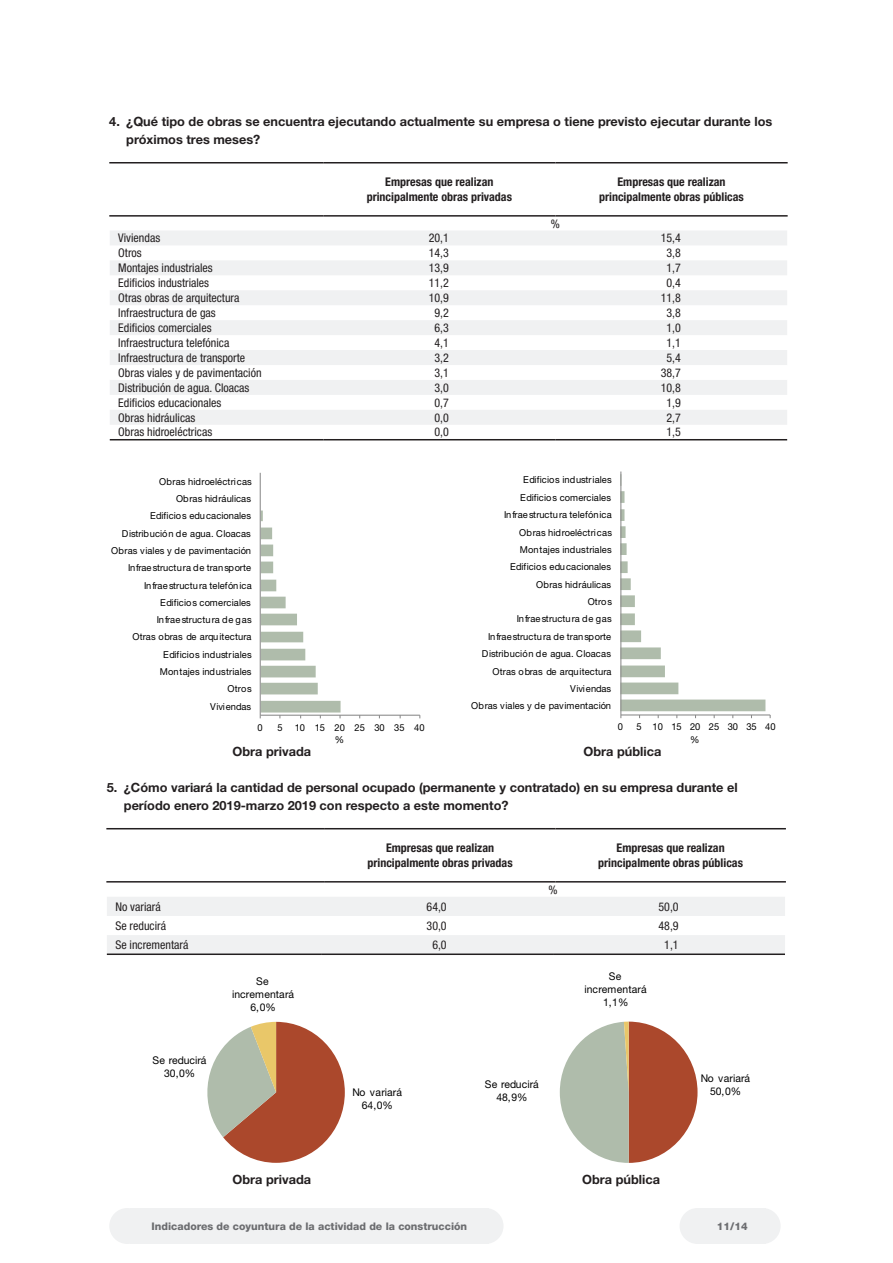
<style>
.page{position:relative;width:893px;height:1263px;background:#fff}
.page>*{position:absolute;margin:0;border:0;box-sizing:border-box;transform-origin:0 0}
.t1{font:700 12.75px/18px "Helvetica Neue LT Std";color:#231f20}
.t2{font:condensed 12px "Helvetica Neue LT Std";color:#231f20}
.t3{font:700 condensed 12px "Helvetica Neue LT Std";color:#231f20}
.t4{font:10.65px/13px "Helvetica Neue LT Std";color:#000;text-align:center}
.t5{font:10.65px/13px "Helvetica Neue LT Std";letter-spacing:.02em;color:#000;text-align:center}
.t6{font:800 10.5px "Helvetica Neue LT Std";color:#6c6d70}
.t7{font:9.6px "Helvetica Neue LT Std";letter-spacing:.02em;color:#000}
.t8{font:9.6px "Helvetica Neue LT Std";color:#000}
</style>
<div class="page">
<div style="left:680px;top:1208px;width:35px;height:36px;background:#f0f1f2;border-radius:50%"></div>
<div style="left:109px;top:1208px;width:36px;height:36px;background:#f0f1f2;border-radius:50%"></div>
<div style="left:745px;top:1208px;width:36px;height:36px;background:#f0f1f2;border-radius:50%"></div>
<div style="left:468px;top:1208px;width:35px;height:36px;background:#f0f1f2;border-radius:50%"></div>
<div style="left:699px;top:1208px;width:66px;height:36px;background:#f0f1f2"></div>
<div style="left:130px;top:1208px;width:359px;height:36px;background:#f0f1f2"></div>
<svg style="left:560px;top:1021px;width:137px;height:142px"></svg>
<hr style="left:260px;top:715px;width:160px;height:1px;background:#898989">
<svg style="left:260px;top:510px;width:81px;height:208px"></svg>
<hr style="left:260px;top:473px;width:1px;height:242px;background:#898989">
<svg style="left:110px;top:231px;width:677px;height:194px;fill:#f0f1f2"></svg>
<hr style="left:110px;top:439px;width:213px;height:1px;background:#231f20">
<hr style="left:323px;top:439px;width:232px;height:1px;background:#231f20">
<hr style="left:555px;top:439px;width:232px;height:1px;background:#231f20">
<svg style="left:109px;top:163px;width:679px;height:1px"></svg>
<hr style="left:109px;top:162px;width:214px;height:1px;background:#231f20">
<hr style="left:323px;top:162px;width:232px;height:1px;background:#231f20">
<hr style="left:555px;top:162px;width:233px;height:1px;background:#231f20">
<hr style="left:109px;top:215px;width:214px;height:2px;background:#231f20">
<hr style="left:323px;top:215px;width:232px;height:2px;background:#231f20">
<hr style="left:555px;top:215px;width:233px;height:2px;background:#231f20">
<hr style="left:107px;top:953px;width:214px;height:2px;background:#231f20">
<hr style="left:321px;top:953px;width:232px;height:2px;background:#231f20">
<hr style="left:553px;top:953px;width:232px;height:2px;background:#231f20">
<svg style="left:106px;top:829px;width:680px;height:125px"></svg>
<hr style="left:106px;top:828px;width:219px;height:1px;background:#231f20">
<hr style="left:325px;top:828px;width:230px;height:1px;background:#231f20">
<hr style="left:555px;top:828px;width:231px;height:1px;background:#231f20">
<hr style="left:106px;top:881px;width:219px;height:1px;background:#231f20">
<hr style="left:325px;top:881px;width:230px;height:1px;background:#231f20">
<hr style="left:555px;top:881px;width:231px;height:1px;background:#231f20">
<svg style="left:620px;top:474px;width:151px;height:244px"></svg>
<hr style="left:620px;top:471px;width:1px;height:244px;background:#898989">
<svg style="left:207px;top:1022px;width:138px;height:141px"></svg>
<p class="t1" style="left:126px;top:112px;width:648px;text-indent:-17px">4. ¿Qué tipo de obras se encuentra ejecutando actualmente su empresa o tiene previsto ejecutar durante los próximos tres meses?</p>
<p class="t3" style="left:385px;top:175px;width:110px">Empresas que realizan</p>
<p class="t3" style="left:367px;top:189px;width:147px">principalmente obras privadas</p>
<p class="t2" style="left:551px;top:217px;width:11px">%</p>
<p class="t3" style="left:617px;top:175px;width:110px">Empresas que realizan</p>
<p class="t3" style="left:599px;top:189px;width:146px">principalmente obras públicas</p>
<p class="t2" style="left:118px;top:231px;width:43px">Viviendas</p>
<p class="t2" style="left:429px;top:231px;width:22px">20,1</p>
<p class="t2" style="left:661px;top:231px;width:22px">15,4</p>
<p class="t2" style="left:118px;top:246px;width:25px">Otros</p>
<p class="t2" style="left:429px;top:246px;width:22px">14,3</p>
<p class="t2" style="left:666px;top:246px;width:16px">3,8</p>
<p class="t2" style="left:118px;top:261px;width:96px">Montajes industriales</p>
<p class="t2" style="left:429px;top:261px;width:22px">13,9</p>
<p class="t2" style="left:666px;top:261px;width:16px">1,7</p>
<p class="t2" style="left:118px;top:276px;width:92px">Edificios industriales</p>
<p class="t2" style="left:429px;top:276px;width:22px">11,2</p>
<p class="t2" style="left:666px;top:276px;width:16px">0,4</p>
<p class="t2" style="left:118px;top:291px;width:123px">Otras obras de arquitectura</p>
<p class="t2" style="left:429px;top:291px;width:22px">10,9</p>
<p class="t2" style="left:661px;top:291px;width:22px">11,8</p>
<p class="t2" style="left:118px;top:306px;width:99px">Infraestructura de gas</p>
<p class="t2" style="left:434px;top:306px;width:16px">9,2</p>
<p class="t2" style="left:666px;top:306px;width:16px">3,8</p>
<p class="t2" style="left:118px;top:321px;width:95px">Edificios comerciales</p>
<p class="t2" style="left:434px;top:321px;width:16px">6,3</p>
<p class="t2" style="left:666px;top:321px;width:16px">1,0</p>
<p class="t2" style="left:118px;top:336px;width:113px">Infraestructura telefónica</p>
<p class="t2" style="left:434px;top:336px;width:16px">4,1</p>
<p class="t2" style="left:666px;top:336px;width:16px">1,1</p>
<p class="t2" style="left:118px;top:351px;width:129px">Infraestructura de transporte</p>
<p class="t2" style="left:434px;top:351px;width:16px">3,2</p>
<p class="t2" style="left:666px;top:351px;width:16px">5,4</p>
<p class="t2" style="left:118px;top:366px;width:145px">Obras viales y de pavimentación</p>
<p class="t2" style="left:434px;top:366px;width:16px">3,1</p>
<p class="t2" style="left:661px;top:366px;width:22px">38,7</p>
<p class="t2" style="left:118px;top:380px;width:133px">Distribución de agua. Cloacas</p>
<p class="t2" style="left:434px;top:380px;width:16px">3,0</p>
<p class="t2" style="left:661px;top:380px;width:22px">10,8</p>
<p class="t2" style="left:118px;top:395px;width:105px">Edificios educacionales</p>
<p class="t2" style="left:434px;top:395px;width:16px">0,7</p>
<p class="t2" style="left:666px;top:395px;width:16px">1,9</p>
<p class="t2" style="left:118px;top:410px;width:79px">Obras hidráulicas</p>
<p class="t2" style="left:434px;top:410px;width:16px">0,0</p>
<p class="t2" style="left:666px;top:410px;width:16px">2,7</p>
<p class="t2" style="left:118px;top:425px;width:95px">Obras hidroeléctricas</p>
<p class="t2" style="left:434px;top:425px;width:16px">0,0</p>
<p class="t2" style="left:666px;top:425px;width:16px">1,5</p>
<p class="t7" style="left:159px;top:475px;width:94px">Obras hidroeléctricas</p>
<p class="t8" style="left:523px;top:474px;width:90px">Edificios industriales</p>
<p class="t7" style="left:176px;top:493px;width:77px">Obras hidráulicas</p>
<p class="t7" style="left:520px;top:492px;width:92px">Edificios comerciales</p>
<p class="t7" style="left:150px;top:510px;width:103px">Edificios educacionales</p>
<p class="t7" style="left:504px;top:509px;width:109px">Infraestructura telefónica</p>
<p class="t7" style="left:122px;top:527px;width:131px">Distribución de agua. Cloacas</p>
<p class="t7" style="left:519px;top:526px;width:94px">Obras hidroeléctricas</p>
<p class="t7" style="left:111px;top:545px;width:141px">Obras viales y de pavimentación</p>
<p class="t7" style="left:520px;top:544px;width:93px">Montajes industriales</p>
<p class="t7" style="left:128px;top:562px;width:125px">Infraestructura de transporte</p>
<p class="t7" style="left:510px;top:561px;width:103px">Edificios educacionales</p>
<p class="t7" style="left:144px;top:579px;width:109px">Infraestructura telefónica</p>
<p class="t7" style="left:536px;top:578px;width:77px">Obras hidráulicas</p>
<p class="t7" style="left:160px;top:597px;width:92px">Edificios comerciales</p>
<p class="t7" style="left:588px;top:596px;width:26px">Otros</p>
<p class="t7" style="left:157px;top:614px;width:96px">Infraestructura de gas</p>
<p class="t7" style="left:517px;top:613px;width:96px">Infraestructura de gas</p>
<p class="t7" style="left:132px;top:631px;width:120px">Otras obras de arquitectura</p>
<p class="t7" style="left:488px;top:631px;width:125px">Infraestructura de transporte</p>
<p class="t8" style="left:163px;top:649px;width:90px">Edificios industriales</p>
<p class="t7" style="left:482px;top:648px;width:131px">Distribución de agua. Cloacas</p>
<p class="t7" style="left:160px;top:666px;width:93px">Montajes industriales</p>
<p class="t7" style="left:492px;top:665px;width:120px">Otras obras de arquitectura</p>
<p class="t7" style="left:228px;top:683px;width:26px">Otros</p>
<p class="t7" style="left:570px;top:683px;width:42px">Viviendas</p>
<p class="t7" style="left:210px;top:700px;width:42px">Viviendas</p>
<p class="t7" style="left:471px;top:700px;width:141px">Obras viales y de pavimentación</p>
<p class="t7" style="left:258px;top:722px;width:7px">0</p>
<p class="t7" style="left:278px;top:722px;width:7px">5</p>
<p class="t8" style="left:295px;top:722px;width:131px">10 15 20 25 30 35 40</p>
<p class="t7" style="left:618px;top:721px;width:7px">0</p>
<p class="t8" style="left:636px;top:721px;width:141px">5 10 15 20 25 30 35 40</p>
<p class="t7" style="left:335px;top:734px;width:11px">%</p>
<p class="t7" style="left:690px;top:733px;width:11px">%</p>
<p class="t1" style="left:233px;top:742px;width:80px">Obra privada</p>
<p class="t1" style="left:583px;top:742px;width:79px">Obra pública</p>
<p class="t1" style="left:124px;top:778px;width:615px;text-indent:-17px">5. ¿Cómo variará la cantidad de personal ocupado (permanente y contratado) en su empresa durante el período enero 2019-marzo 2019 con respecto a este momento?</p>
<p class="t3" style="left:386px;top:841px;width:110px">Empresas que realizan</p>
<p class="t3" style="left:367px;top:855px;width:147px">principalmente obras privadas</p>
<p class="t2" style="left:548px;top:883px;width:11px">%</p>
<p class="t3" style="left:617px;top:841px;width:110px">Empresas que realizan</p>
<p class="t3" style="left:598px;top:855px;width:146px">principalmente obras públicas</p>
<p class="t2" style="left:115px;top:899px;width:47px">No variará</p>
<p class="t2" style="left:427px;top:899px;width:22px">64,0</p>
<p class="t2" style="left:658px;top:899px;width:22px">50,0</p>
<p class="t2" style="left:115px;top:918px;width:52px">Se reducirá</p>
<p class="t2" style="left:427px;top:918px;width:22px">30,0</p>
<p class="t2" style="left:658px;top:918px;width:22px">48,9</p>
<p class="t2" style="left:115px;top:937px;width:75px">Se incrementará</p>
<p class="t2" style="left:432px;top:937px;width:16px">6,0</p>
<p class="t2" style="left:664px;top:937px;width:16px">1,1</p>
<p class="t4" style="left:153px;top:1053px;width:55px">Se reducirá<br>30,0%</p>
<p class="t5" style="left:232px;top:974px;width:63px">Se incrementará<br>6,0%</p>
<p class="t4" style="left:353px;top:1086px;width:51px">No variará<br>64,0%</p>
<p class="t4" style="left:485px;top:1077px;width:55px">Se reducirá<br>48,9%</p>
<p class="t5" style="left:585px;top:970px;width:63px">Se incrementará<br>1,1%</p>
<p class="t1" style="left:233px;top:1170px;width:80px">Obra privada</p>
<p class="t1" style="left:582px;top:1170px;width:79px">Obra pública</p>
<p class="t4" style="left:701px;top:1072px;width:51px">No variará<br>50,0%</p>
<p class="t6" style="left:152px;top:1220px;width:317px">Indicadores de coyuntura de la actividad de la construcción</p>
<p class="t6" style="left:717px;top:1220px;width:32px">11/14</p>
</div>
